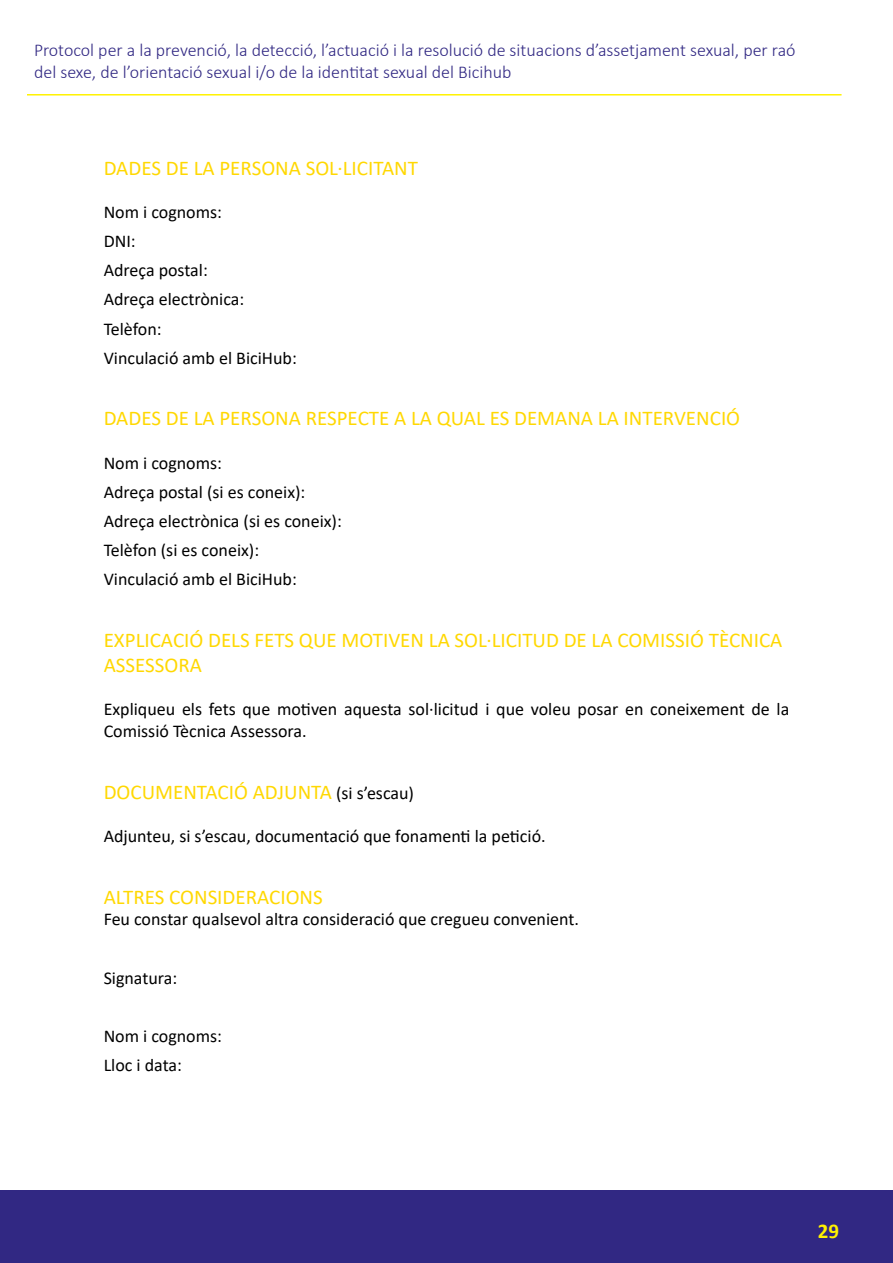
<style>
.page{position:relative;width:893px;height:1263px;background:#fff}
.page>*{position:absolute;margin:0;border:0;box-sizing:border-box;transform-origin:0 0}
.t1{font:21px/25.2px "Calibri";color:#ffd802}
.t2{font:700 21px "Calibri";color:#fff200}
.t3{font:18px/29.1px "Calibri";color:#000}
.t4{font:300 18px/21.6px "Calibri";color:#312883}
.s1{font-size:18px;color:#000}
</style>
<div class="page">
<hr style="left:27px;top:94px;width:815px;height:2px;background:#fff200">
<div style="left:0;top:1191px;width:893px;height:72px;background:#312883"></div>
<p class="t4" style="left:34px;top:39px;width:763px">Protocol per a la prevenció, la detecció, l’actuació i la resolució de situacions d’assetjament sexual, per raó del sexe, de l’orientació sexual i/o de la identitat sexual del Bicihub</p>
<p class="t1" style="left:104px;top:155px;width:316px">DADES DE LA PERSONA SOL·LICITANT</p>
<p class="t3" style="left:104px;top:197px;width:195px">Nom i cognoms:<br>DNI:<br>Adreça postal:<br>Adreça electrònica:<br>Telèfon:<br>Vinculació amb el BiciHub:</p>
<p class="t1" style="left:104px;top:405px;width:638px">DADES DE LA PERSONA RESPECTE A LA QUAL ES DEMANA LA INTERVENCIÓ</p>
<p class="t3" style="left:104px;top:448px;width:240px">Nom i cognoms:<br>Adreça postal (si es coneix):<br>Adreça electrònica (si es coneix):<br>Telèfon (si es coneix):<br>Vinculació amb el BiciHub:</p>
<p class="t1" style="left:104px;top:627px;width:680px">EXPLICACIÓ DELS FETS QUE MOTIVEN LA SOL·LICITUD DE LA COMISSIÓ TÈCNICA<br>ASSESSORA</p>
<p class="t3" style="left:104px;top:698px;width:687px;line-height:21.6px">Expliqueu els fets que motiven aquesta sol·licitud i que voleu posar en coneixement de la<br>Comissió Tècnica Assessora.</p>
<p class="t1" style="left:104px;top:779px;width:312px">DOCUMENTACIÓ ADJUNTA <span class="s1">(si s’escau)</span></p>
<p class="t3" style="left:104px;top:821px;width:443px">Adjunteu, si s’escau, documentació que fonamenti la petició.</p>
<p class="t1" style="left:104px;top:884px;width:221px">ALTRES CONSIDERACIONS</p>
<p class="t3" style="left:104px;top:904px;width:477px">Feu constar qualsevol altra consideració que cregueu convenient.</p>
<p class="t3" style="left:104px;top:962px;width:75px">Signatura:</p>
<p class="t3" style="left:104px;top:1021px;width:120px">Nom i cognoms:<br>Lloc i data:</p>
<p class="t2" style="left:818px;top:1216px;width:23px">29</p>
</div>
